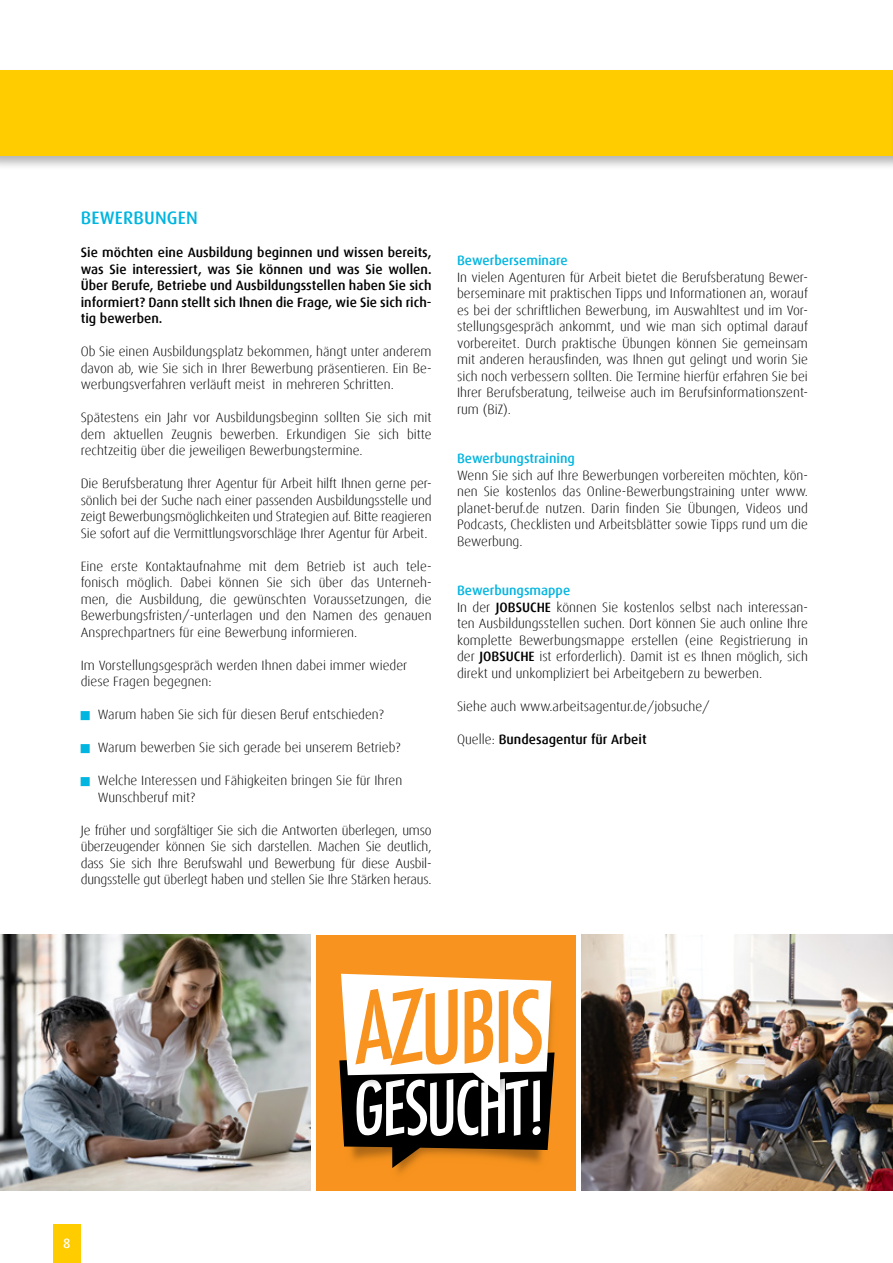
<style>
.page{position:relative;width:893px;height:1263px;background:#fff}
.page>*{position:absolute;margin:0;border:0;box-sizing:border-box;transform-origin:0 0}
.t1{font:500 18px "Dax";letter-spacing:.01em;color:#00b5e0}
.t2{font:300 13.5px/16.5px "Dax";color:#000;text-align:justify}
.t3{font:500 13.5px/16.5px "Dax";color:#000;text-align:justify}
.t4{font:500 13.5px "Dax";color:#00b5e0}
.t5{font:500 13.5px "Dax";color:#fff}
.s1{font-family:"European Pi One";font-weight:400;font-size:9px;color:#00b5e0}
.s2{font-weight:500;color:#00b5e0}
.s3{font-weight:500}
.s4{font-weight:300}
</style>
<div class="page">
<div style="left:53px;top:1225px;width:28px;height:38px;background:#fc0"></div>
<div style="left:0;top:68px;width:893px;height:103px;background:#000;opacity:.3"></div>
<div style="left:0;top:71px;width:893px;height:85px;background:#fc0"></div>
<img style="left:0;top:935px;width:311px;height:256px">
<div style="left:316px;top:935px;width:260px;height:256px;background:#f7931e"></div>
<svg style="left:339px;top:974px;width:216px;height:194px"></svg>
<img style="left:581px;top:935px;width:312px;height:256px">
<hr style="left:890px;top:68px;width:3px;height:103px;background:#000;opacity:.3">
<hr style="left:892px;top:71px;width:1px;height:85px;background:#005798">
<h1 class="t1" style="left:81px;top:208px;width:119px">BEWERBUNGEN</h1>
<p class="t3" style="left:81px;top:244px;width:352px">Sie möchten eine Ausbildung beginnen und wissen bereits, was Sie interessiert, was Sie können und was Sie wollen.<br>Über Berufe, Betriebe und Ausbildungsstellen haben Sie sich informiert? Dann stellt sich Ihnen die Frage, wie Sie sich rich&shy;tig bewerben.</p>
<p class="t2" style="left:81px;top:343px;width:352px">Ob Sie einen Ausbildungsplatz bekommen, hängt unter anderem davon ab, wie Sie sich in Ihrer Bewerbung präsentieren. Ein Be&shy;werbungsverfahren verläuft meist in mehreren Schritten.</p>
<p class="t2" style="left:81px;top:409px;width:352px">Spätestens ein Jahr vor Ausbildungsbeginn sollten Sie sich mit dem aktuellen Zeugnis bewerben. Erkundigen Sie sich bitte rechtzeitig über die jeweiligen Bewerbungstermine.</p>
<p class="t2" style="left:81px;top:475px;width:352px">Die Berufsberatung Ihrer Agentur für Arbeit hilft Ihnen gerne per&shy;sönlich bei der Suche nach einer passenden Ausbildungsstelle und zeigt Bewerbungsmöglichkeiten und Strategien auf. Bitte reagieren Sie sofort auf die Vermittlungsvorschläge Ihrer Agentur für Arbeit.</p>
<p class="t2" style="left:81px;top:558px;width:352px">Eine erste Kontaktaufnahme mit dem Betrieb ist auch tele&shy;fonisch möglich. Dabei können Sie sich über das Unterneh&shy;men, die Ausbildung, die gewünschten Voraussetzungen, die Bewerbungsfristen/-unterlagen und den Namen des genauen Ansprechpartners für eine Bewerbung informieren.</p>
<p class="t2" style="left:81px;top:657px;width:328px">Im Vorstellungsgespräch werden Ihnen dabei immer wieder diese Fragen begegnen:</p>
<p class="t2" style="left:81px;top:706px;width:304px"><span class="s1">W</span> Warum haben Sie sich für diesen Beruf entschieden?</p>
<p class="t2" style="left:81px;top:739px;width:321px"><span class="s1">W</span> Warum bewerben Sie sich gerade bei unserem Betrieb?</p>
<p class="t2" style="left:98px;top:772px;width:306px;text-indent:-17px"><span class="s1">W</span> Welche Interessen und Fähigkeiten bringen Sie für Ihren<br>Wunschberuf mit?</p>
<p class="t2" style="left:81px;top:822px;width:352px">Je früher und sorgfältiger Sie sich die Antworten überlegen, umso überzeugender können Sie sich darstellen. Machen Sie deutlich, dass Sie sich Ihre Berufswahl und Bewerbung für diese Ausbil&shy;dungsstelle gut überlegt haben und stellen Sie Ihre Stärken heraus.</p>
<p class="t4" style="left:457px;top:253px;width:112px">Bewerberseminare</p>
<p class="t2" style="left:457px;top:269px;width:352px">In vielen Agenturen für Arbeit bietet die Berufsberatung Bewer&shy;berseminare mit praktischen Tipps und Informationen an, worauf es bei der schriftlichen Bewerbung, im Auswahltest und im Vor&shy;stellungsgespräch ankommt, und wie man sich optimal darauf vorbereitet. Durch praktische Übungen können Sie gemeinsam mit anderen herausfinden, was Ihnen gut gelingt und worin Sie sich noch verbessern sollten. Die Termine hierfür erfahren Sie bei Ihrer Berufsberatung, teilweise auch im Berufsinformationszent&shy;rum (BiZ).</p>
<p class="t4" style="left:457px;top:451px;width:119px">Bewerbungstraining</p>
<p class="t2" style="left:457px;top:467px;width:352px">Wenn Sie sich auf Ihre Bewerbungen vorbereiten möchten, kön&shy;nen Sie kostenlos das Online-Bewerbungstraining unter www. planet-beruf.de nutzen. Darin finden Sie Übungen, Videos und Podcasts, Checklisten und Arbeitsblätter sowie Tipps rund um die Bewerbung.</p>
<p class="t2" style="left:457px;top:582px;width:352px;text-align:left"><span class="s2">Bewerbungsmappe<br></span>In der <span class="s3">JOBSUCHE</span> können Sie kostenlos selbst nach interessan&shy;ten Ausbildungsstellen suchen. Dort können Sie auch online Ihre komplette Bewerbungsmappe erstellen (eine Registrierung in der <span class="s3">JOBSUCHE</span> ist erforderlich). Damit ist es Ihnen möglich, sich direkt und unkompliziert bei Arbeitgebern zu bewerben.</p>
<p class="t2" style="left:457px;top:698px;width:254px">Siehe auch www.arbeitsagentur.de/jobsuche/</p>
<p class="t3" style="left:457px;top:731px;width:191px"><span class="s4">Quelle:</span> Bundesagentur für Arbeit</p>
<p class="t5" style="left:63px;top:1235px;width:9px">8</p>
</div>
